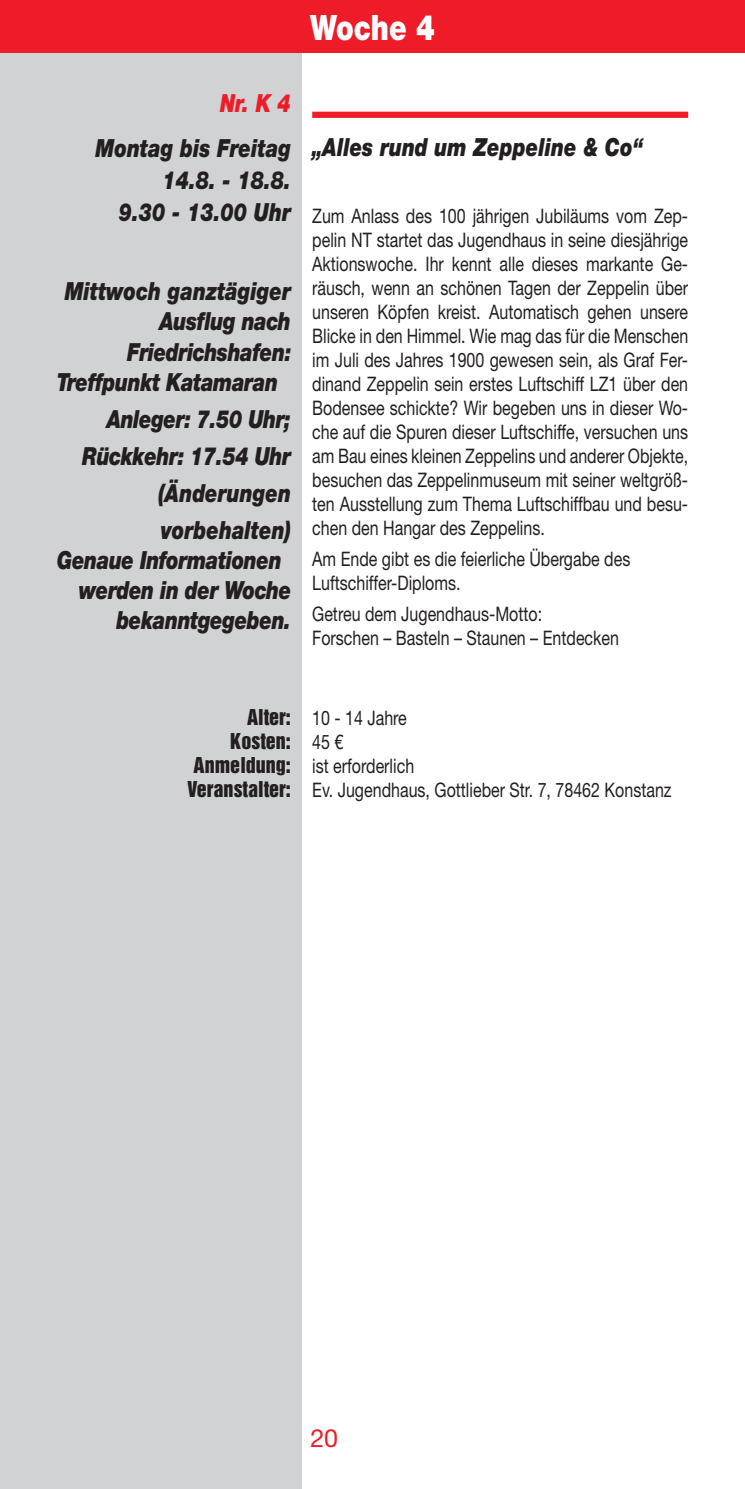
<style>
.page{position:relative;width:745px;height:1489px;background:#fff}
.page>*{position:absolute;margin:0;border:0;box-sizing:border-box;transform-origin:0 0}
.t1{font:900 35px "Helvetica Neue LT";color:#fff;scale:.8 1}
.t2{font:italic 900 25px/37px "Helvetica Neue LT";letter-spacing:-.02em;color:#231f20;text-align:right;scale:.8 1}
.t3{font:italic 900 25px/32px "Helvetica Neue LT";color:#231f20;text-align:right;scale:.8 1}
.t4{font:italic 900 25px "Helvetica Neue LT";color:#ee1c28;scale:.8 1}
.t5{font:25px "Helvetica Neue LT";color:#ee1c28}
.t6{font:20px/24px "Helvetica Neue LT";color:#231f20;scale:.8 1}
.t7{font:20px "Helvetica Inserat LT";color:#231f20}
.s1{font-family:"Helvetica Inserat LT"}
.s2{font-family:"Helvetica Neue LT"}
</style>
<div class="page">
<div style="left:0;top:0;width:301px;height:1488px;background:#d1d2d4"></div>
<div style="left:0;top:0;width:744px;height:53px;background:#ee1c28"></div>
<div style="left:312px;top:112px;width:375px;height:6px;background:#ee1c28"></div>
<h1 class="t1" style="left:310px;top:7px;width:157px">Woche 4</h1>
<p class="t4" style="left:220px;top:87px;width:90px">Nr. K 4</p>
<p class="t3" style="left:95px;top:132px;width:246px">Montag bis Freitag<br>14.8. - 18.8.<br>9.30 - 13.00 Uhr</p>
<p class="t3" style="left:65px;top:275px;width:284px">Mittwoch ganztägiger</p>
<p class="t2" style="left:159px;top:302px;width:166px">Ausflug nach</p>
<p class="t2" style="left:127px;top:332px;width:207px">Friedrichshafen:</p>
<p class="t2" style="left:57px;top:362px;width:278px">Treffpunkt Katamaran</p>
<p class="t2" style="left:82px;top:400px;width:262px">Anleger: 7.50 Uhr;<br>Rückkehr: 17.54 Uhr (Änderungen vorbehalten)</p>
<p class="t2" style="left:57px;top:541px;width:282px">Genaue Informationen</p>
<p class="t2" style="left:79px;top:571px;width:267px">werden in der Woche</p>
<p class="t2" style="left:116px;top:601px;width:220px">bekanntgegeben.</p>
<p class="t3" style="left:312px;top:130px;width:415px">„Alles rund um Zeppeline &amp; Co“</p>
<p class="t6" style="left:312px;top:203px;width:471px;text-align:justify">Zum Anlass des 100 jährigen Jubiläums vom Zep&shy;pelin NT startet das Jugendhaus in seine diesjährige Aktionswoche. Ihr kennt alle dieses markante Ge&shy;räusch, wenn an schönen Tagen der Zeppelin über unseren Köpfen kreist. Automatisch gehen unsere Blicke in den Himmel. Wie mag das für die Menschen im Juli des Jahres 1900 gewesen sein, als Graf Fer&shy;dinand Zeppelin sein erstes Luftschiff LZ1 über den Bodensee schickte? Wir begeben uns in dieser Wo&shy;che auf die Spuren dieser Luftschiffe, versuchen uns am Bau eines kleinen Zeppelins und anderer Objekte, besuchen das Zeppelinmuseum mit seiner weltgröß&shy;ten Ausstellung zum Thema Luftschiffbau und besu&shy;chen den Hangar des Zeppelins.</p>
<p class="t6" style="left:312px;top:547px;width:399px">Am Ende gibt es die feierliche Übergabe des<br>Luftschiffer-Diploms.</p>
<p class="t6" style="left:312px;top:602px;width:385px">Getreu dem Jugendhaus-Motto:<br>Forschen – Basteln – Staunen – Entdecken</p>
<p class="t6" style="left:247px;top:705px;width:201px"><span class="s1">Alter:</span> 10 - 14 Jahre</p>
<p class="t7" style="left:230px;top:728px;width:114px">Kosten: <span class="s2">45 €</span></p>
<p class="t6" style="left:187px;top:753px;width:606px;text-indent:6px"><span class="s1">Anmeldung:</span> ist erforderlich<br><span class="s1">Veranstalter:</span> Ev. Jugendhaus, Gottlieber Str. 7, 78462 Konstanz</p>
<p class="t5" style="left:310px;top:1422px;width:29px">20</p>
</div>
